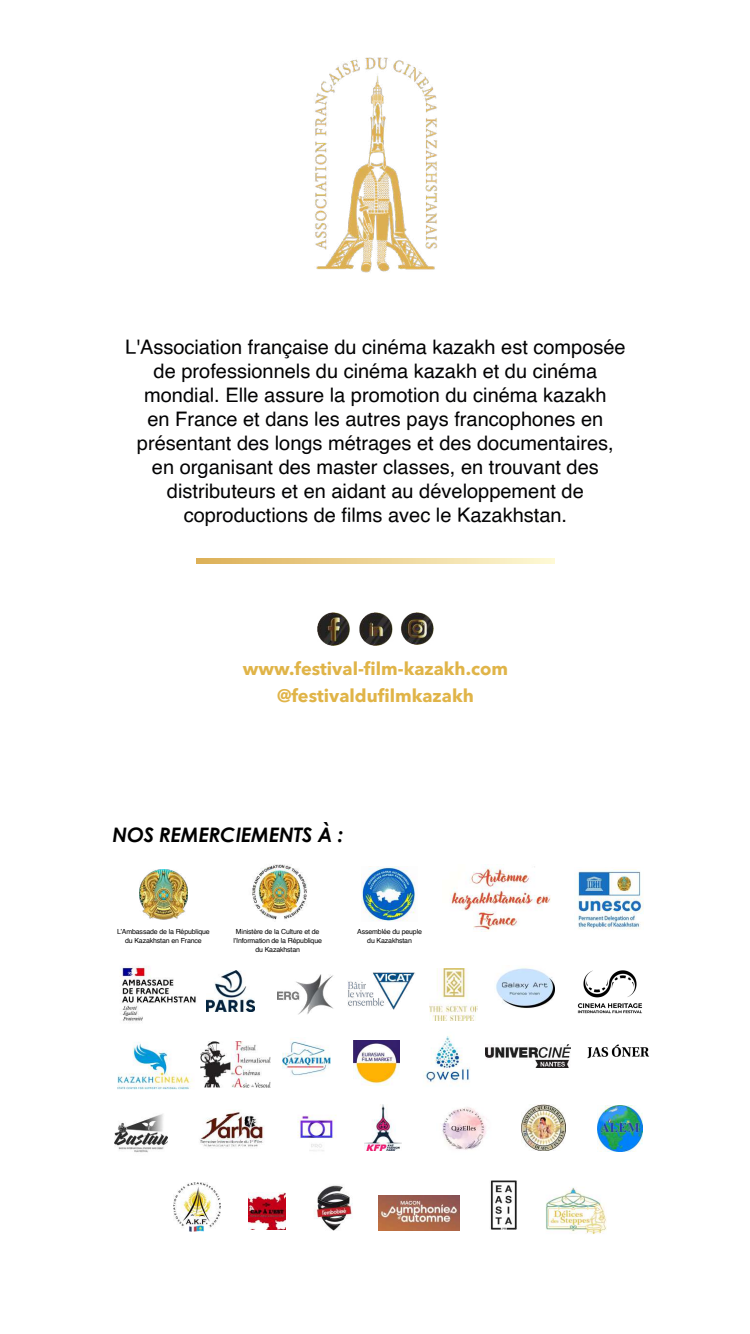
<style>
.page{position:relative;width:750px;height:1334px;background:#fff}
.page>*{position:absolute;margin:0;border:0;box-sizing:border-box;transform-origin:0 0}
.t1{font:20px/24px "Helvetica";color:#020203;text-align:center}
.t2{font:italic 700 20px "Century Gothic";letter-spacing:-.01em;color:#000}
.t3{font:700 18px/27.8px "Avenir Next Cyr";color:#e0b448;text-align:center}
.t4{font:7px/9px "Helvetica";letter-spacing:-.02em;color:#000;text-align:center}
</style>
<div class="page">
<img style="left:139px;top:869px;width:49px;height:51px">
<img style="left:278px;top:974px;width:56px;height:41px">
<img style="left:347px;top:973px;width:68px;height:37px">
<img style="left:450px;top:865px;width:101px;height:67px">
<img style="left:577px;top:970px;width:65px;height:44px">
<img style="left:252px;top:864px;width:55px;height:56px">
<img style="left:362px;top:867px;width:54px;height:54px">
<img style="left:577px;top:869px;width:67px;height:61px">
<img style="left:120px;top:965px;width:76px;height:57px">
<img style="left:207px;top:971px;width:47px;height:41px">
<img style="left:429px;top:969px;width:49px;height:51px">
<img style="left:496px;top:968px;width:58px;height:40px">
<img style="left:117px;top:1042px;width:76px;height:48px">
<img style="left:200px;top:1042px;width:71px;height:45px">
<img style="left:282px;top:1039px;width:49px;height:37px">
<img style="left:354px;top:1041px;width:45px;height:45px">
<img style="left:423px;top:1036px;width:47px;height:46px">
<img style="left:597px;top:1105px;width:45px;height:46px">
<img style="left:485px;top:1044px;width:85px;height:23px">
<img style="left:522px;top:1105px;width:44px;height:45px">
<img style="left:199px;top:1110px;width:66px;height:37px">
<img style="left:297px;top:1115px;width:40px;height:36px">
<img style="left:364px;top:1104px;width:37px;height:47px">
<img style="left:442px;top:1107px;width:44px;height:43px">
<img style="left:114px;top:1114px;width:53px;height:39px">
<img style="left:587px;top:1044px;width:63px;height:15px">
<img style="left:546px;top:1187px;width:60px;height:48px">
<img style="left:173px;top:1182px;width:48px;height:49px">
<img style="left:248px;top:1193px;width:38px;height:37px">
<img style="left:314px;top:1185px;width:39px;height:46px">
<img style="left:490px;top:1180px;width:27px;height:50px">
<img style="left:315px;top:57px;width:123px;height:216px">
<img style="left:317px;top:612px;width:33px;height:33px">
<img style="left:359px;top:612px;width:34px;height:33px">
<img style="left:401px;top:612px;width:33px;height:33px">
<svg style="left:196px;top:558px;width:359px;height:6px;background:#ecd496"></svg>
<img style="left:378px;top:1195px;width:81px;height:35px">
<p class="t1" style="left:125px;top:335px;width:502px">L'Association française du cinéma kazakh est composée de professionnels du cinéma kazakh et du cinéma mondial. Elle assure la promotion du cinéma kazakh<br>en France et dans les autres pays francophones en présentant des longs métrages et des documentaires, en organisant des master classes, en trouvant des distributeurs et en aidant au développement de coproductions de films avec le Kazakhstan.</p>
<p class="t3" style="left:243px;top:654px;width:267px">www.festival-film-kazakh.com @festivaldufilmkazakh</p>
<p class="t2" style="left:113px;top:820px;width:232px">NOS REMERCIEMENTS À :</p>
<p class="t4" style="left:117px;top:927px;width:94px">L’Ambassade de la République du Kazakhstan en France</p>
<p class="t4" style="left:233px;top:927px;width:90px">Ministère de la Culture et de l’Information de la République du Kazakhstan</p>
<p class="t4" style="left:357px;top:927px;width:66px">Assemblée du peuple du Kazakhstan</p>
</div>
